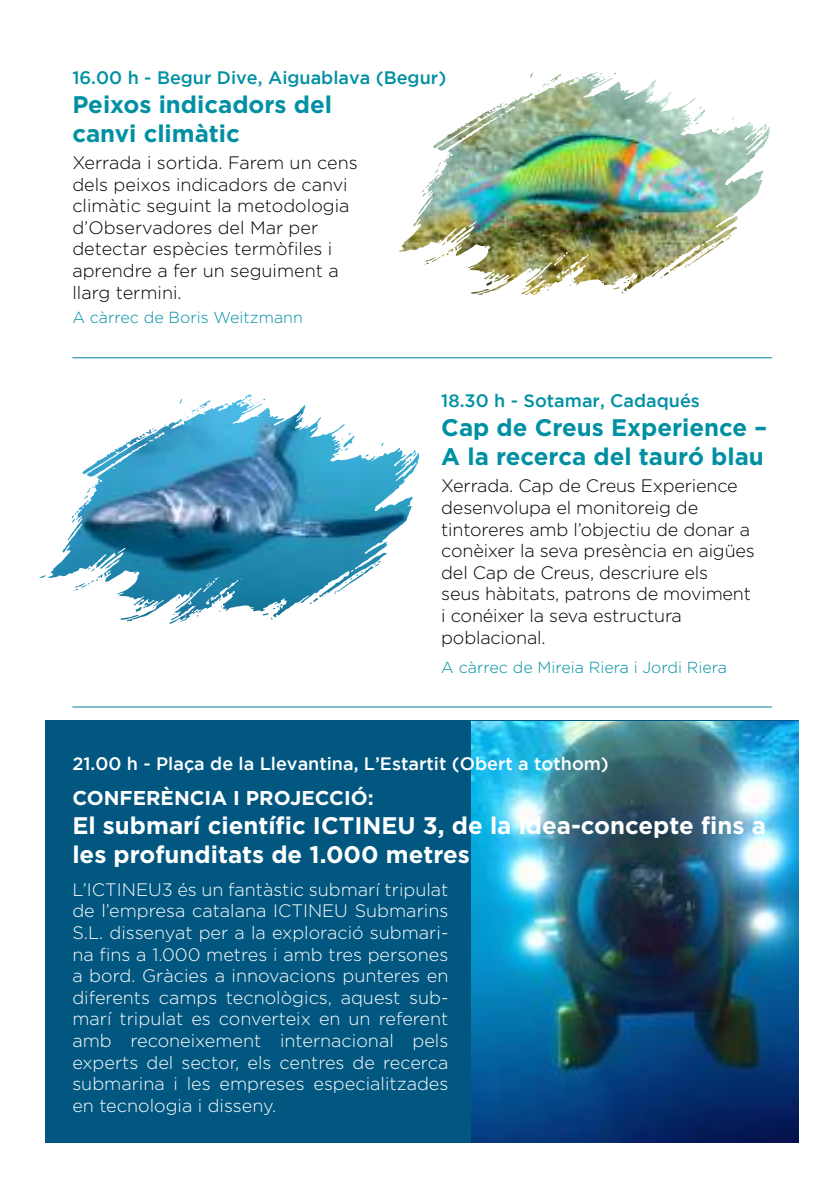
<style>
.page{position:relative;width:840px;height:1191px;background:#fff}
.page>*{position:absolute;margin:0;border:0;box-sizing:border-box;transform-origin:0 0}
.t1{font:700 24px/28.8px "Gotham";color:#fff}
.t2{font:700 24px/28.8px "Gotham";color:#0090a3}
.t3{font:700 20px "Gotham";color:#fff}
.t4{font:300 18px/21.6px "Gotham";letter-spacing:-.01em;color:#000}
.t5{font:300 18px/21.6px "Gotham";color:#fff;text-align:justify}
.t6{font:500 18px "Gotham";color:#0090a3}
.t7{font:500 18px "Gotham";color:#fff}
.t8{font:300 16px "Gotham";color:#0090a3}
</style>
<div class="page">
<div style="left:45px;top:720px;width:753px;height:422px;background:#025780"></div>
<img style="left:39px;top:394px;width:382px;height:231px">
<img style="left:87px;top:397px;width:159px;height:80px">
<img style="left:398px;top:72px;width:372px;height:223px">
<img style="left:437px;top:72px;width:165px;height:79px">
<hr style="left:72px;top:357px;width:699px;height:1px;background:#047d97">
<hr style="left:72px;top:706px;width:699px;height:1px;background:#047d97">
<img style="left:471px;top:721px;width:326px;height:421px">
<p class="t6" style="left:72px;top:67px;width:375px">16.00 h - Begur Dive, Aiguablava (Begur)</p>
<h1 class="t2" style="left:72px;top:89px;width:261px">Peixos indicadors del canvi climàtic</h1>
<p class="t4" style="left:72px;top:152px;width:287px">Xerrada i sortida. Farem un cens dels peixos indicadors de canvi climàtic seguint la metodologia d’Observadores del Mar per detectar espècies termòfiles i aprendre a fer un seguiment a llarg termini.</p>
<p class="t8" style="left:72px;top:309px;width:232px">A càrrec de Boris Weitzmann</p>
<p class="t6" style="left:441px;top:391px;width:260px">18.30 h - Sotamar, Cadaqués</p>
<h1 class="t2" style="left:441px;top:413px;width:327px">Cap de Creus Experience –<br>A la recerca del tauró blau</h1>
<p class="t4" style="left:441px;top:475px;width:315px">Xerrada. Cap de Creus Experience desenvolupa el monitoreig de tintoreres amb l’objectiu de donar a conèixer la seva presència en aigües del Cap de Creus, descriure els<br>seus hàbitats, patrons de moviment i conéixer la seva estructura poblacional.</p>
<p class="t8" style="left:441px;top:659px;width:287px">A càrrec de Mireia Riera i Jordi Riera</p>
<p class="t7" style="left:72px;top:753px;width:537px">21.00 h - Plaça de la Llevantina, L’Estartit (Obert a tothom)</p>
<p class="t3" style="left:72px;top:786px;width:302px">CONFERÈNCIA I PROJECCIÓ:</p>
<h1 class="t1" style="left:72px;top:810px;width:694px">El submarí científic ICTINEU 3, de la idea-concepte fins a les profunditats de 1.000 metres</h1>
<p class="t5" style="left:72px;top:878px;width:377px">L’ICTINEU3 és un fantàstic submarí tripulat de l’empresa catalana ICTINEU Submarins S.L. dissenyat per a la exploració submari&shy;na fins a 1.000 metres i amb tres persones a bord. Gràcies a innovacions punteres en diferents camps tecnològics, aquest sub&shy;marí tripulat es converteix en un referent amb reconeixement internacional pels experts del sector, els centres de recerca submarina i les empreses especialitzades en tecnologia i disseny.</p>
</div>
